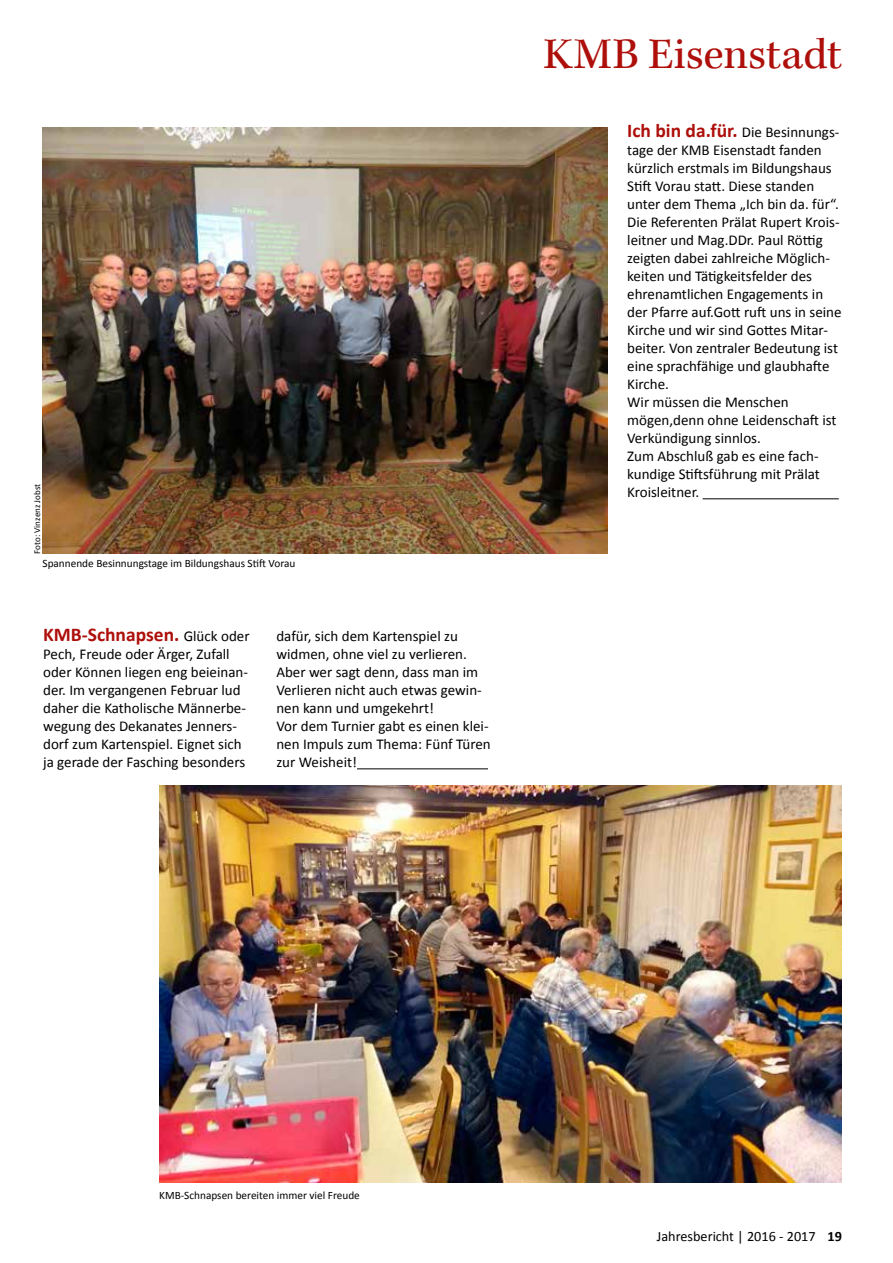
<style>
.page{position:relative;width:893px;height:1263px;background:#fff}
.page>*{position:absolute;margin:0;border:0;box-sizing:border-box;transform-origin:0 0}
.t1{font:45px "Kepler Std";color:#ae0f0a}
.t2{font:700 19.5px "Calibri";color:#ae0f0a}
.t3{font:15px/18px "Calibri";color:#000}
.t4{font:14.25px "Calibri";color:#000}
.t5{font:11.25px "Calibri";color:#000}
.t6{font:9px "Calibri";color:#000}
.s1{font-weight:400;font-size:15px;color:#000}
.s2{font-weight:700;font-size:19.5px;color:#ae0f0a}
.s3{font-weight:700}
</style>
<div class="page">
<hr style="left:703px;top:498px;width:136px;height:1px;background:#000">
<img style="left:43px;top:128px;width:565px;height:426px">
<img style="left:159px;top:785px;width:683px;height:397px">
<hr style="left:357px;top:768px;width:131px;height:1px;background:#000">
<p class="t6" style="left:31px;top:554px;width:71px;rotate:-90deg">Foto: Vinzenz Jobst</p>
<p class="t5" style="left:43px;top:556px;width:254px">Spannende Besinnungstage im Bildungshaus Stift Vorau</p>
<h2 class="t2" style="left:43px;top:622px;width:208px">KMB-Schnapsen. <span class="s1">Glück oder</span></h2>
<p class="t3" style="left:43px;top:645px;width:206px">Pech, Freude oder Ärger, Zufall oder Können liegen eng beieinan&shy;der. Im vergangenen Februar lud daher die Katholische Männerbe&shy;wegung des Dekanates Jenners&shy;dorf zum Kartenspiel. Eignet sich ja gerade der Fasching besonders</p>
<p class="t3" style="left:276px;top:627px;width:216px">dafür, sich dem Kartenspiel zu widmen, ohne viel zu verlieren.<br>Aber wer sagt denn, dass man im<br>Verlieren nicht auch etwas gewin&shy;nen kann und umgekehrt!<br>Vor dem Turnier gabt es einen klei&shy;nen Impuls zum Thema: Fünf Türen zur Weisheit!</p>
<h1 class="t1" style="left:543px;top:28px;width:300px">KMB Eisenstadt</h1>
<p class="t3" style="left:627px;top:123px;width:216px"><span class="s2">Ich bin da.für.</span> Die Besinnungs&shy;tage der KMB Eisenstadt fanden kürzlich erstmals im Bildungshaus<br>Stift Vorau statt. Diese standen unter dem Thema „Ich bin da. für“.<br>Die Referenten Prälat Rupert Krois&shy;leitner und Mag.DDr. Paul Röttig zeigten dabei zahlreiche Möglich&shy;keiten und Tätigkeitsfelder des ehrenamtlichen Engagements in der Pfarre auf.Gott ruft uns in seine<br>Kirche und wir sind Gottes Mitar&shy;beiter. Von zentraler Bedeutung ist eine sprachfähige und glaubhafte<br>Kirche.<br>Wir müssen die Menschen mögen,denn ohne Leidenschaft ist<br>Verkündigung sinnlos.<br>Zum Abschluß gab es eine fach&shy;kundige Stiftsführung mit Prälat<br>Kroisleitner.</p>
<p class="t5" style="left:159px;top:1188px;width:202px">KMB-Schnapsen bereiten immer viel Freude</p>
<p class="t4" style="left:657px;top:1227px;width:187px">Jahresbericht | 2016 - 2017 <span class="s3">19</span></p>
</div>
